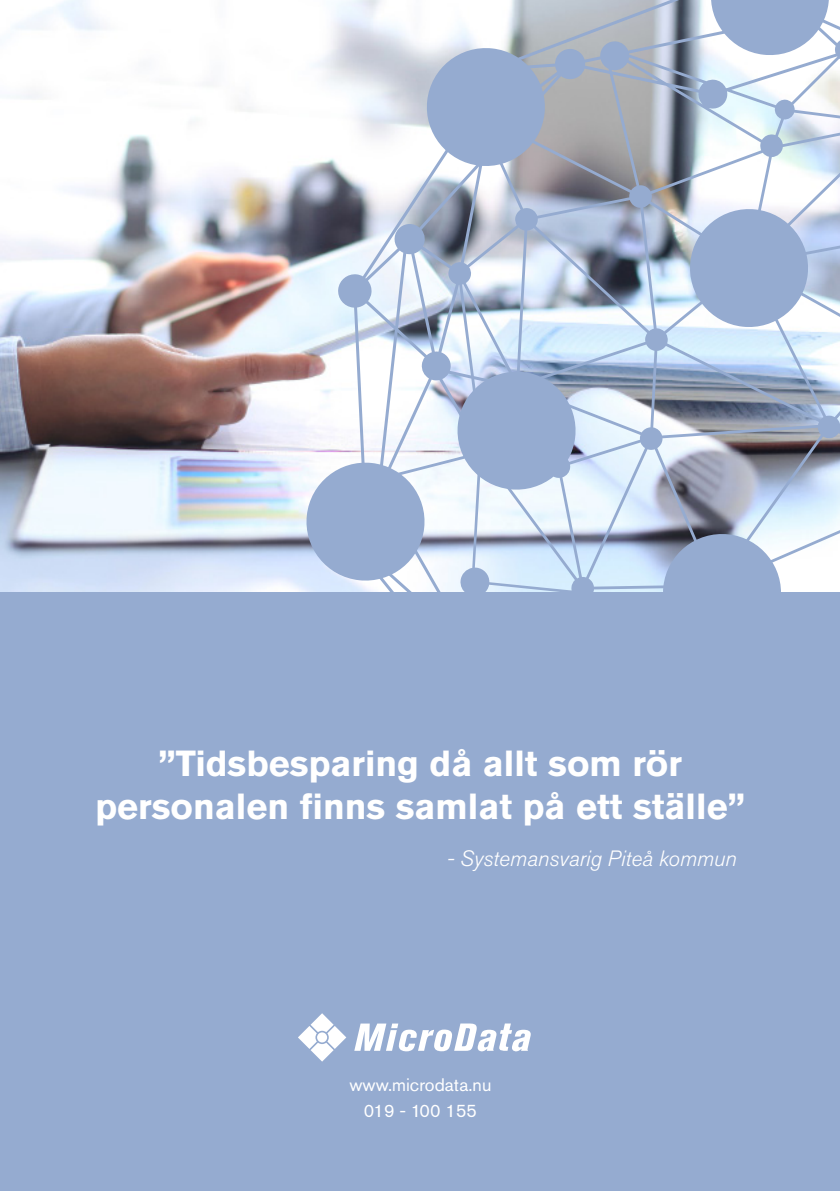
<style>
.page{position:relative;width:840px;height:1191px;background:#fff}
.page>*{position:absolute;margin:0;border:0;box-sizing:border-box;transform-origin:0 0}
.t1{font:700 36px/43.2px "Akzidenz Grotesk Std";color:#fff;text-align:center}
.t2{font:italic 300 22px "Akzidenz Grotesk Std";color:#fff}
.t3{font:18px "Akzidenz Grotesk Std";color:#fff}
</style>
<div class="page">
<img style="left:0;top:0;width:337px;height:592px">
<div style="left:0;top:592px;width:839px;height:599px;background:#95abd0"></div>
<svg style="left:337px;top:0;width:502px;height:592px"></svg>
<svg style="left:659px;top:531px;width:124px;height:61px;background:#99abc9"></svg>
<svg style="left:303px;top:459px;width:124px;height:125px"></svg>
<svg style="left:454px;top:368px;width:124px;height:125px;background:#a3b6d5"></svg>
<svg style="left:686px;top:206px;width:124px;height:124px;background:#abbdda"></svg>
<svg style="left:423px;top:45px;width:124px;height:124px;background:#a4b5d1"></svg>
<svg style="left:707px;top:0;width:124px;height:58px"></svg>
<svg style="left:298px;top:1013px;width:48px;height:48px"></svg>
<div style="left:317px;top:1032px;width:10px;height:10px;background:#fff;border-radius:50%"></div>
<svg style="left:354px;top:1023px;width:176px;height:28px"></svg>
<p class="t1" style="left:95px;top:742px;width:650px">”Tidsbesparing då allt som rör personalen finns samlat på ett ställe”</p>
<p class="t2" style="left:446px;top:846px;width:291px">- Systemansvarig Piteå kommun</p>
<p class="t3" style="left:349px;top:1074px;width:143px">www.microdata.nu</p>
<p class="t3" style="left:363px;top:1100px;width:115px">019 - 100 155</p>
</div>
